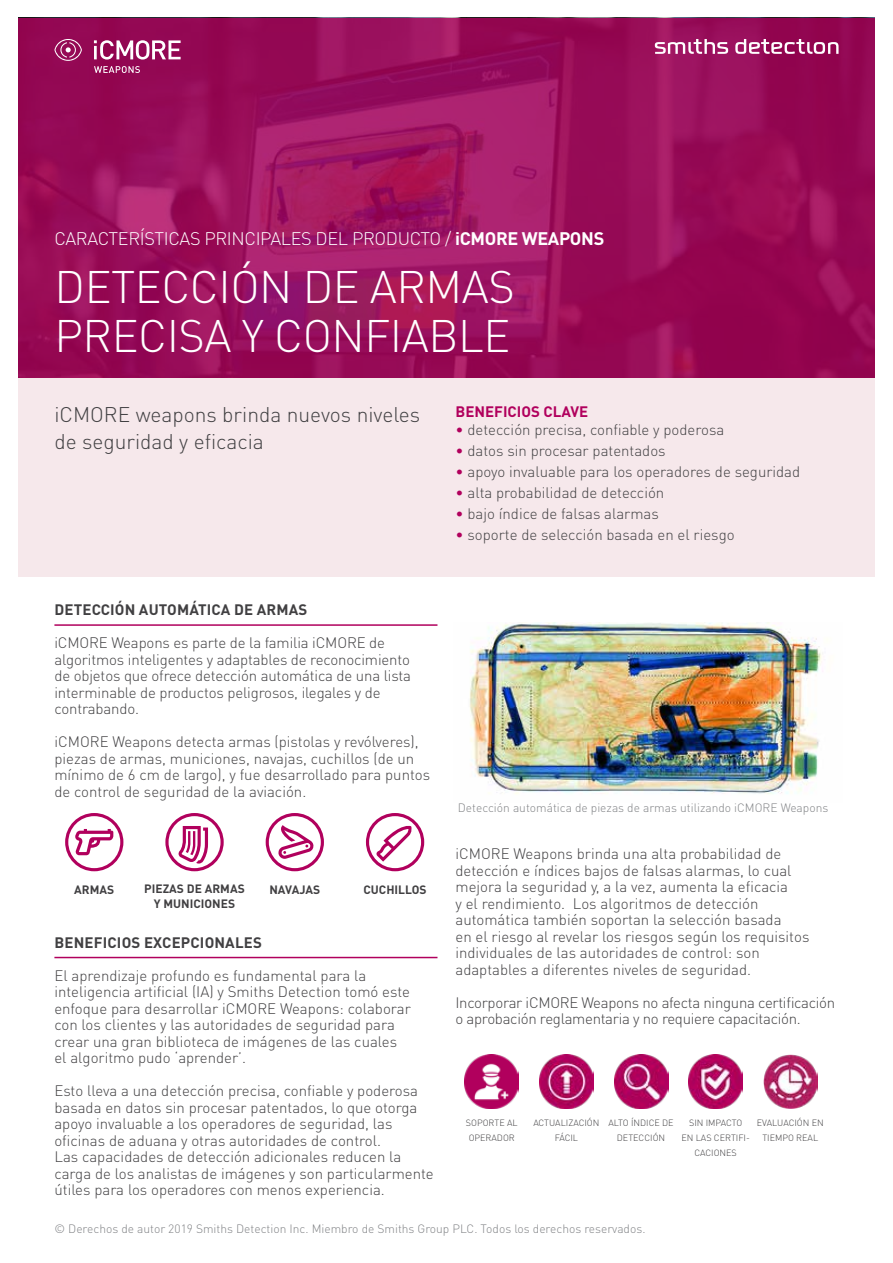
<style>
.page{position:relative;width:893px;height:1263px;background:#fff}
.page>*{position:absolute;margin:0;border:0;box-sizing:border-box;transform-origin:0 0}
.t1{font:300 45px/49.5px "DIN Pro";letter-spacing:-.01em;color:#fff}
.t2{font:300 21px/27px "DIN Pro";color:#414042}
.t3{font:300 18px "DIN Pro";letter-spacing:-.02em;color:#fff}
.t4{font:300 15px/16.5px "DIN Pro";color:#414042}
.t5{font:300 15px/16.5px "DIN Pro";letter-spacing:-.02em;color:#414042}
.t6{font:700 15px "DIN Pro";letter-spacing:.01em;color:#414042}
.t7{font:700 15px "DIN Pro";color:#b1005d}
.t8{font:300 12px "DIN Pro";color:#808285}
.t9{font:700 12px/15px "DIN Pro";color:#414042;text-align:center}
.t10{font:300 9px/15px "DIN Pro";color:#414042;text-align:center}
.s1{font-weight:700}
.s2{color:#b1005d}
</style>
<div class="page">
<svg style="left:18px;top:18px;width:857px;height:360px;background:#9a0e5a"></svg>
<svg style="left:655px;top:39px;width:73px;height:15px"></svg>
<svg style="left:735px;top:39px;width:103px;height:15px"></svg>
<div style="left:18px;top:378px;width:428px;height:198px;background:#f6e8eb"></div>
<div style="left:446px;top:378px;width:429px;height:198px;background:#f6e8eb"></div>
<svg style="left:94px;top:40px;width:87px;height:20px"></svg>
<svg style="left:54px;top:39px;width:28px;height:22px"></svg>
<svg style="left:94px;top:66px;width:46px;height:7px"></svg>
<hr style="left:54px;top:624px;width:383px;height:2px;background:#b1005d">
<hr style="left:54px;top:957px;width:383px;height:1px;background:#b1005d">
<svg style="left:165px;top:813px;width:59px;height:58px"></svg>
<svg style="left:65px;top:813px;width:58px;height:58px"></svg>
<svg style="left:266px;top:813px;width:58px;height:58px"></svg>
<svg style="left:366px;top:813px;width:58px;height:58px"></svg>
<img style="left:469px;top:622px;width:354px;height:172px">
<img style="left:465px;top:1054px;width:54px;height:54px">
<img style="left:539px;top:1054px;width:54px;height:54px">
<img style="left:614px;top:1054px;width:54px;height:54px">
<img style="left:689px;top:1054px;width:54px;height:54px">
<img style="left:763px;top:1054px;width:54px;height:54px">
<p class="t3" style="left:54px;top:226px;width:551px">CARACTERÍSTICAS PRINCIPALES DEL PRODUCTO / <span class="s1">iCMORE WEAPONS</span></p>
<h1 class="t1" style="left:55px;top:260px;width:462px">DETECCIÓN DE ARMAS<br>PRECISA Y CONFIABLE</h1>
<h2 class="t2" style="left:54px;top:400px;width:367px">iCMORE weapons brinda nuevos niveles de seguridad y eficacia</h2>
<p class="t7" style="left:455px;top:401px;width:134px">BENEFICIOS CLAVE</p>
<p class="t4" style="left:455px;top:421px;width:270px"><span class="s2">•</span> detección precisa, confiable y poderosa</p>
<p class="t4" style="left:455px;top:442px;width:212px"><span class="s2">•</span> datos sin procesar patentados</p>
<p class="t4" style="left:455px;top:463px;width:346px"><span class="s2">•</span> apoyo invaluable para los operadores de seguridad</p>
<p class="t4" style="left:455px;top:484px;width:210px"><span class="s2">•</span> alta probabilidad de detección</p>
<p class="t4" style="left:455px;top:505px;width:205px"><span class="s2">•</span> bajo índice de falsas alarmas</p>
<p class="t4" style="left:455px;top:526px;width:281px"><span class="s2">•</span> soporte de selección basada en el riesgo</p>
<p class="t6" style="left:55px;top:600px;width:254px">DETECCIÓN AUTOMÁTICA DE ARMAS</p>
<p class="t4" style="left:54px;top:634px;width:358px">iCMORE Weapons es parte de la familia iCMORE de algoritmos inteligentes y adaptables de reconocimiento de objetos que ofrece detección automática de una lista interminable de productos peligrosos, ilegales y de contrabando.</p>
<p class="t4" style="left:54px;top:733px;width:377px">iCMORE Weapons detecta armas (pistolas y revólveres), piezas de armas, municiones, navajas, cuchillos (de un mínimo de 6 cm de largo), y fue desarrollado para puntos de control de seguridad de la aviación.</p>
<p class="t9" style="left:74px;top:881px;width:41px">ARMAS</p>
<p class="t9" style="left:144px;top:881px;width:102px">PIEZAS DE ARMAS<br>Y MUNICIONES</p>
<p class="t9" style="left:269px;top:881px;width:52px">NAVAJAS</p>
<p class="t9" style="left:363px;top:881px;width:65px">CUCHILLOS</p>
<p class="t6" style="left:54px;top:932px;width:209px">BENEFICIOS EXCEPCIONALES</p>
<p class="t4" style="left:54px;top:966px;width:358px">El aprendizaje profundo es fundamental para la inteligencia artificial (IA) y Smiths Detection tomó este enfoque para desarrollar iCMORE Weapons: colaborar con los clientes y las autoridades de seguridad para crear una gran biblioteca de imágenes de las cuales el algoritmo pudo ‘aprender’.</p>
<p class="t4" style="left:54px;top:1082px;width:381px">Esto lleva a una detección precisa, confiable y poderosa basada en datos sin procesar patentados, lo que otorga apoyo invaluable a los operadores de seguridad, las oficinas de aduana y otras autoridades de control.<br>Las capacidades de detección adicionales reducen la carga de los analistas de imágenes y son particularmente útiles para los operadores con menos experiencia.</p>
<p class="t8" style="left:458px;top:799px;width:372px">Detección automática de piezas de armas utilizando iCMORE Weapons</p>
<p class="t4" style="left:455px;top:845px;width:355px">iCMORE Weapons brinda una alta probabilidad de detección e índices bajos de falsas alarmas, lo cual mejora la seguridad y, a la vez, aumenta la eficacia<br>y el rendimiento. Los algoritmos de detección automática también soportan la selección basada<br>en el riesgo al revelar los riesgos según los requisitos individuales de las autoridades de control: son adaptables a diferentes niveles de seguridad.</p>
<p class="t5" style="left:455px;top:993px;width:381px">Incorporar iCMORE Weapons no afecta ninguna certificación o aprobación reglamentaria y no requiere capacitación.</p>
<p class="t10" style="left:466px;top:1115px;width:53px">SOPORTE AL<br>OPERADOR</p>
<p class="t10" style="left:533px;top:1115px;width:68px">ACTUALIZACIÓN<br>FÁCIL</p>
<p class="t10" style="left:608px;top:1115px;width:67px">ALTO ÍNDICE DE<br>DETECCIÓN</p>
<p class="t10" style="left:681px;top:1115px;width:70px">SIN IMPACTO<br>EN LAS CERTIFI-<br>CACIONES</p>
<p class="t10" style="left:757px;top:1115px;width:68px">EVALUACIÓN EN<br>TIEMPO REAL</p>
<p class="t8" style="left:54px;top:1220px;width:593px">© Derechos de autor 2019 Smiths Detection Inc. Miembro de Smiths Group PLC. Todos los derechos reservados.</p>
</div>
